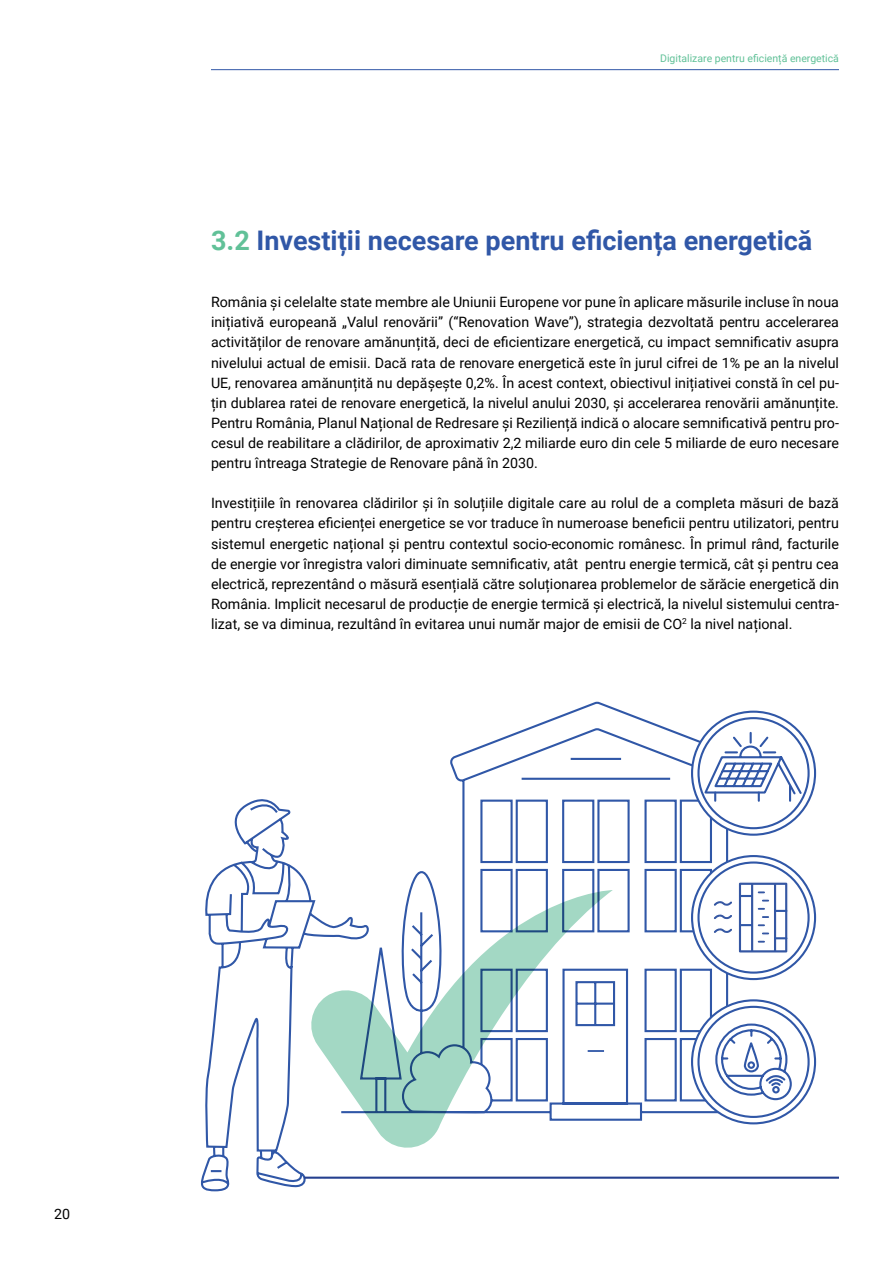
<style>
.page{position:relative;width:893px;height:1263px;background:#fff}
.page>*{position:absolute;margin:0;border:0;box-sizing:border-box;transform-origin:0 0}
.t1{font:700 27px "Roboto";color:#3057a7}
.t2{font:14.25px/20.1px "Roboto";color:#000;text-align:justify}
.t3{font:10.5px "Roboto";color:#61c198}
.s1{color:#61c198}
</style>
<div class="page">
<svg style="left:409px;top:701px;width:331px;height:421px"></svg>
<svg style="left:200px;top:799px;width:110px;height:393px"></svg>
<hr style="left:304px;top:1176px;width:535px;height:3px;background:#25408f">
<svg style="left:307px;top:890px;width:306px;height:259px"></svg>
<svg style="left:692px;top:856px;width:123px;height:123px"></svg>
<svg style="left:692px;top:1000px;width:123px;height:123px"></svg>
<svg style="left:692px;top:712px;width:123px;height:123px"></svg>
<svg style="left:702px;top:731px;width:101px;height:70px"></svg>
<svg style="left:711px;top:880px;width:78px;height:75px"></svg>
<svg style="left:714px;top:1022px;width:79px;height:79px"></svg>
<div style="left:697px;top:717px;width:113px;height:112px;border:2px solid #3057a7;border-radius:50%"></div>
<div style="left:697px;top:861px;width:113px;height:113px;border:2px solid #3057a7;border-radius:50%"></div>
<div style="left:697px;top:1006px;width:113px;height:112px;border:2px solid #3057a7;border-radius:50%"></div>
<svg style="left:588px;top:1050px;width:16px;height:2px"></svg>
<hr style="left:211px;top:69px;width:628px;height:1px;background:#3057a7">
<p class="t3" style="left:660px;top:51px;width:180px">Digitalizare pentru eficiență energetică</p>
<h1 class="t1" style="left:211px;top:221px;width:603px"><span class="s1">3.2</span> Investiții necesare pentru eficiența energetică</h1>
<p class="t2" style="left:211px;top:292px;width:629px">România și celelalte state membre ale Uniunii Europene vor pune în aplicare măsurile incluse în noua inițiativă europeană „Valul renovării” (“Renovation Wave”), strategia dezvoltată pentru accelerarea activităților de renovare amănunțită, deci de eficientizare energetică, cu impact semnificativ asupra nivelului actual de emisii. Dacă rata de renovare energetică este în jurul cifrei de 1% pe an la nivelul UE, renovarea amănunțită nu depășește 0,2%. În acest context, obiectivul inițiativei constă în cel pu&shy;țin dublarea ratei de renovare energetică, la nivelul anului 2030, și accelerarea renovării amănunțite.<br>Pentru România, Planul Național de Redresare și Reziliență indică o alocare semnificativă pentru pro&shy;cesul de reabilitare a clădirilor, de aproximativ 2,2 miliarde euro din cele 5 miliarde de euro necesare pentru întreaga Strategie de Renovare până în 2030.</p>
<p class="t2" style="left:211px;top:493px;width:629px">Investițiile în renovarea clădirilor și în soluțiile digitale care au rolul de a completa măsuri de bază pentru creșterea eficienței energetice se vor traduce în numeroase beneficii pentru utilizatori, pentru sistemul energetic național și pentru contextul socio-economic românesc. În primul rând, facturile de energie vor înregistra valori diminuate semnificativ, atât pentru energie termică, cât și pentru cea electrică, reprezentând o măsură esențială către soluționarea problemelor de sărăcie energetică din România. Implicit necesarul de producție de energie termică și electrică, la nivelul sistemului centra&shy;lizat, se va diminua, rezultând în evitarea unui număr major de emisii de CO<sup>2</sup> la nivel național.</p>
<p class="t2" style="left:54px;top:1203px;width:18px">20</p>
</div>
